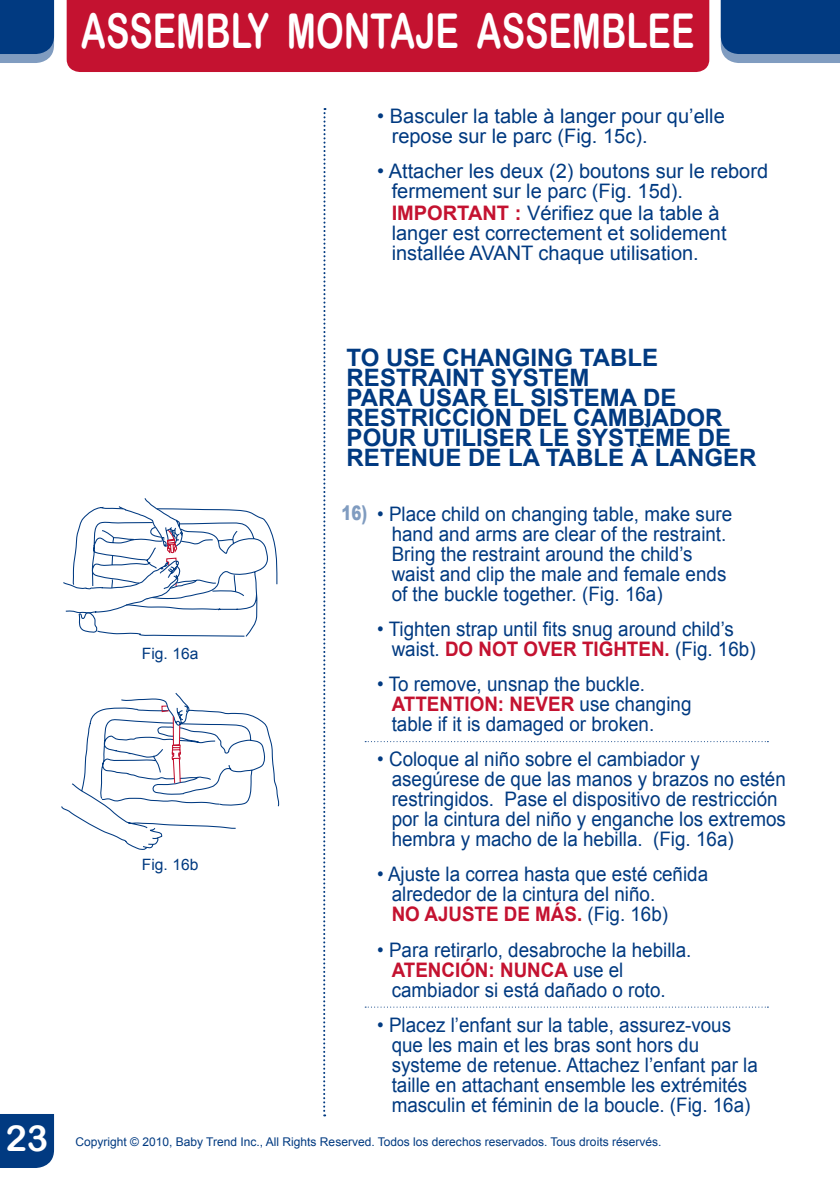
<style>
.page{position:relative;width:840px;height:1191px;background:#fff}
.page>*{position:absolute;margin:0;border:0;box-sizing:border-box;transform-origin:0 0}
.t1{font:48px "Arial Rounded MT Bold";color:#fff;scale:.73 1}
.t2{font:36px "Arial Rounded MT Bold";color:#fff}
.t3{font:700 24px "Arial";color:#013a81}
.t4{font:20px/20px "Arial";color:#013a81;scale:.94 1}
.t5{font:20px/20px "Arial";color:#013a81}
.t6{font:700 20px "Arial";color:#c41230;scale:.94 1}
.t7{font:900 20px "Arial";color:#809cc0;scale:.75 1}
.t8{font:15.6px "Arial";color:#013a81}
.t9{font:12px "Arial";color:#013a81}
.s1{font-weight:700;color:#c41230}
</style>
<div class="page">
<div style="left:67px;top:0;width:642px;height:72px;background:#c41230"></div>
<svg style="left:0;top:0;width:54px;height:63px;background:#174b8c"></svg>
<div style="left:0;top:1114px;width:54px;height:54px;background:#013a81"></div>
<svg style="left:323px;top:108px;width:2px;height:1008px"></svg>
<svg style="left:720px;top:0;width:120px;height:63px;background:#164a8b"></svg>
<svg style="left:365px;top:741px;width:403px;height:1px"></svg>
<svg style="left:365px;top:1006px;width:403px;height:1px"></svg>
<svg style="left:63px;top:498px;width:215px;height:139px"></svg>
<svg style="left:61px;top:693px;width:218px;height:157px"></svg>
<h1 class="t1" style="left:81px;top:2px;width:841px">ASSEMBLY MONTAJE ASSEMBLEE</h1>
<p class="t5" style="left:391px;top:106px;width:334px;text-indent:-14px">• Basculer la table à langer pour qu’elle repose sur le parc (Fig. 15c).</p>
<p class="t5" style="left:391px;top:161px;width:378px;text-indent:-14px">• Attacher les deux (2) boutons sur le rebord fermement sur le parc (Fig. 15d).</p>
<p class="t5" style="left:391px;top:203px;width:336px"><span class="s1">IMPORTANT :</span> Vérifiez que la table à langer est correctement et solidement installée AVANT chaque utilisation.</p>
<p class="t8" style="left:142px;top:643px;width:58px">Fig. 16a</p>
<p class="t8" style="left:142px;top:854px;width:58px">Fig. 16b</p>
<p class="t3" style="left:346px;top:341px;width:57px">TO USE</p>
<p class="t3" style="left:442px;top:341px;width:18px">CHANGING</p>
<p class="t3" style="left:579px;top:341px;width:17px">TABLE</p>
<p class="t3" style="left:346px;top:361px;width:17px">RESTRAINT</p>
<p class="t3" style="left:490px;top:361px;width:18px">SYSTEM</p>
<p class="t3" style="left:346px;top:381px;width:33px">PARA</p>
<p class="t3" style="left:418px;top:381px;width:18px">USAR</p>
<p class="t3" style="left:493px;top:381px;width:54px">EL SISTEMA</p>
<p class="t3" style="left:642px;top:381px;width:17px">DE</p>
<p class="t3" style="left:346px;top:401px;width:16px">RESTRICCIÓN</p>
<p class="t3" style="left:518px;top:401px;width:17px">DEL</p>
<p class="t3" style="left:573px;top:401px;width:18px">CAMBIADOR</p>
<p class="t3" style="left:346px;top:421px;width:35px">POUR</p>
<p class="t3" style="left:422px;top:421px;width:15px">UTILISER</p>
<p class="t3" style="left:538px;top:421px;width:54px">LE SYST</p>
<p class="t3" style="left:638px;top:421px;width:75px">ÈME DE</p>
<p class="t3" style="left:346px;top:441px;width:17px">RETENUE</p>
<p class="t3" style="left:468px;top:441px;width:95px">DELATABLE</p>
<p class="t3" style="left:630px;top:441px;width:42px">À LANGER</p>
<p class="t7" style="left:341px;top:498px;width:36px">16)</p>
<p class="t4" style="left:391px;top:504px;width:363px;text-indent:-14px">• Place child on changing table, make sure hand and arms are clear of the restraint.<br>Bring the restraint around the child’s waist and clip the male and female ends of the buckle together. (Fig. 16a)</p>
<p class="t4" style="left:391px;top:619px;width:388px;text-indent:-14px">• Tighten strap until fits snug around child’s waist. <span class="s1">DO NOT OVER TIGHTEN.</span> (Fig. 16b)</p>
<p class="t4" style="left:391px;top:674px;width:320px;text-indent:-14px">• To remove, unsnap the buckle.<br><span class="s1">ATTENTION: NEVER</span> use changing table if it is damaged or broken.</p>
<p class="t4" style="left:391px;top:749px;width:420px;text-indent:-14px">• Coloque al niño sobre el cambiador y asegúrese de que las manos y brazos no estén restringidos. Pase el dispositivo de restricción por la cintura del niño y enganche los extremos hembra y macho de la hebilla. (Fig. 16a)</p>
<p class="t4" style="left:391px;top:864px;width:338px;text-indent:-14px">• Ajuste la correa hasta que esté ceñida alrededor de la cintura del niño.<br><span class="s1">NO AJUSTE DE MÁS.</span> (Fig. 16b)</p>
<p class="t4" style="left:377px;top:939px;width:335px">• Para retirarlo, desabroche la hebilla.</p>
<p class="t6" style="left:391px;top:956px;width:145px">ATENCIÓN: NUNCA</p>
<p class="t4" style="left:391px;top:959px;width:293px;text-indent:181px">use el cambiador si está dañado o roto.</p>
<p class="t4" style="left:391px;top:1014px;width:391px;text-indent:-14px">• Placez l’enfant sur la table, assurez-vous que les main et les bras sont hors du systeme de retenue. Attachez l’enfant par la taille en attachant ensemble les extrémités masculin et féminin de la boucle. (Fig. 16a)</p>
<h2 class="t2" style="left:5px;top:1117px;width:44px">23</h2>
<p class="t9" style="left:75px;top:1134px;width:587px">Copyright © 2010, Baby Trend Inc., All Rights Reserved. Todos los derechos reservados. Tous droits réservés.</p>
</div>
